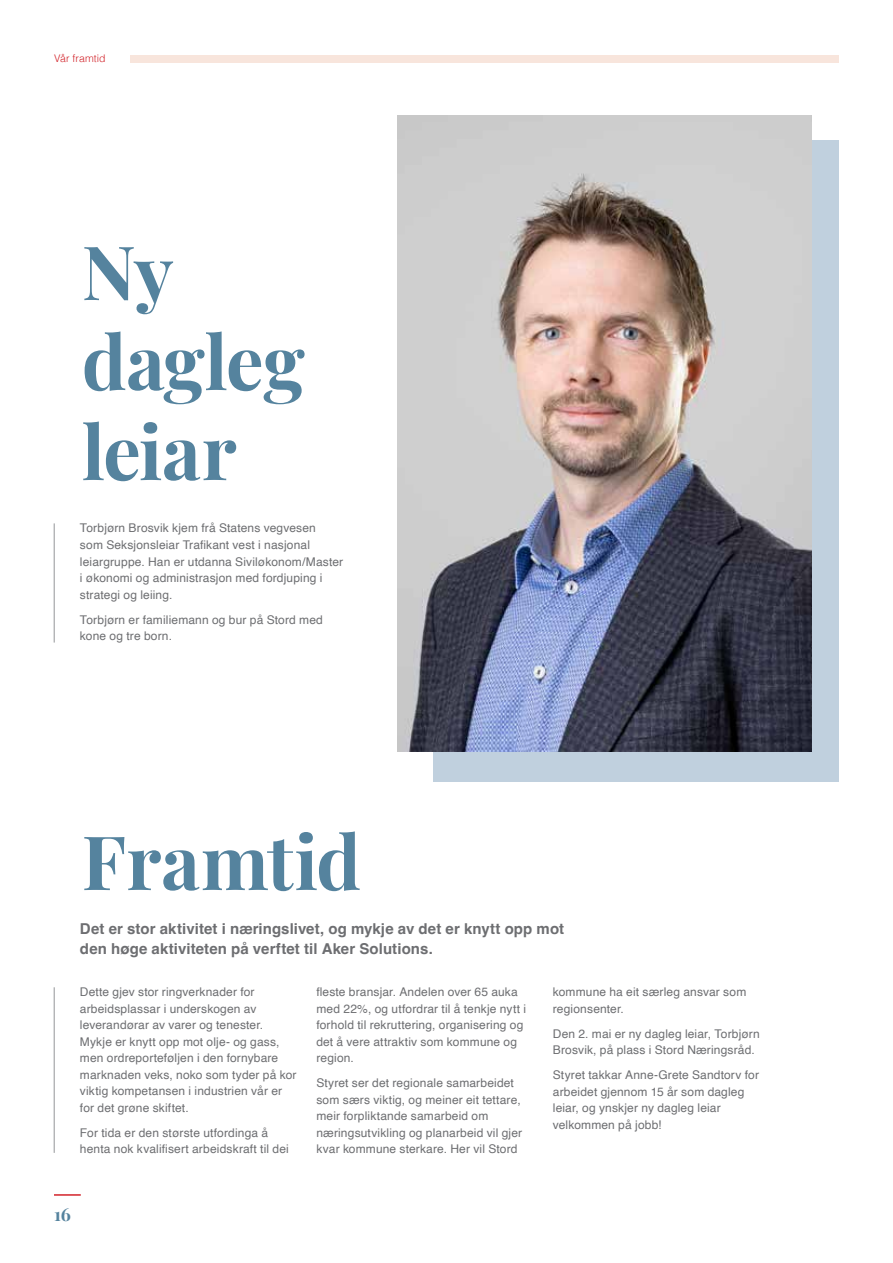
<style>
.page{position:relative;width:893px;height:1263px;background:#fff}
.page>*{position:absolute;margin:0;border:0;box-sizing:border-box;transform-origin:0 0}
.t1{font:700 75px/90px "Playfair Display";letter-spacing:-.005em;color:#55839e}
.t2{font:700 18px "Playfair Display";color:#55839e}
.t3{font:700 15px/19.5px "Helvetica";letter-spacing:.005em;color:#6d6e71}
.t4{font:12px/16.5px "Helvetica";letter-spacing:.01em;color:#6d6e71}
.t5{font:300 10.5px "Helvetica";letter-spacing:.01em;color:#d2232a}
</style>
<div class="page">
<hr style="left:54px;top:1194px;width:27px;height:2px;background:#d2232a">
<div style="left:434px;top:140px;width:405px;height:641px;background:#c0d0de"></div>
<img style="left:398px;top:115px;width:413px;height:636px">
<div style="left:131px;top:55px;width:708px;height:7px;background:#f8e5dc"></div>
<hr style="left:54px;top:987px;width:1px;height:166px;background:#939598">
<hr style="left:54px;top:523px;width:1px;height:119px;background:#939598">
<p class="t5" style="left:54px;top:49px;width:53px">Vår framtid</p>
<h1 class="t1" style="left:82px;top:221px;width:225px">Ny dagleg leiar</h1>
<p class="t4" style="left:80px;top:520px;width:265px">Torbjørn Brosvik kjem frå Statens vegvesen<br>som Seksjonsleiar Trafikant vest i nasjonal leiargruppe. Han er utdanna Siviløkonom/Master i økonomi og administrasjon med fordjuping i strategi og leiing.</p>
<p class="t4" style="left:80px;top:611px;width:244px">Torbjørn er familiemann og bur på Stord med kone og tre born.</p>
<h1 class="t1" style="left:82px;top:811px;width:281px">Framtid</h1>
<p class="t3" style="left:80px;top:921px;width:486px">Det er stor aktivitet i næringslivet, og mykje av det er knytt opp mot den høge aktiviteten på verftet til Aker Solutions.</p>
<p class="t4" style="left:80px;top:984px;width:218px">Dette gjev stor ringverknader for arbeidsplassar i underskogen av leverandørar av varer og tenester.<br>Mykje er knytt opp mot olje- og gass, men ordreporteføljen i den fornybare marknaden veks, noko som tyder på kor viktig kompetansen i industrien vår er for det grøne skiftet.</p>
<p class="t4" style="left:80px;top:1125px;width:210px">For tida er den største utfordinga å henta nok kvalifisert arbeidskraft til dei</p>
<p class="t4" style="left:316px;top:984px;width:211px">fleste bransjar. Andelen over 65 auka med 22%, og utfordrar til å tenkje nytt i forhold til rekruttering, organisering og det å vere attraktiv som kommune og region.</p>
<p class="t4" style="left:316px;top:1075px;width:207px">Styret ser det regionale samarbeidet som særs viktig, og meiner eit tettare, meir forpliktande samarbeid om næringsutvikling og planarbeid vil gjer kvar kommune sterkare. Her vil Stord</p>
<h2 class="t2" style="left:54px;top:1200px;width:18px">16</h2>
<p class="t4" style="left:553px;top:984px;width:195px">kommune ha eit særleg ansvar som regionsenter.</p>
<p class="t4" style="left:553px;top:1026px;width:208px">Den 2. mai er ny dagleg leiar, Torbjørn<br>Brosvik, på plass i Stord Næringsråd.</p>
<p class="t4" style="left:553px;top:1067px;width:208px">Styret takkar Anne-Grete Sandtorv for arbeidet gjennom 15 år som dagleg leiar, og ynskjer ny dagleg leiar velkommen på jobb!</p>
</div>
